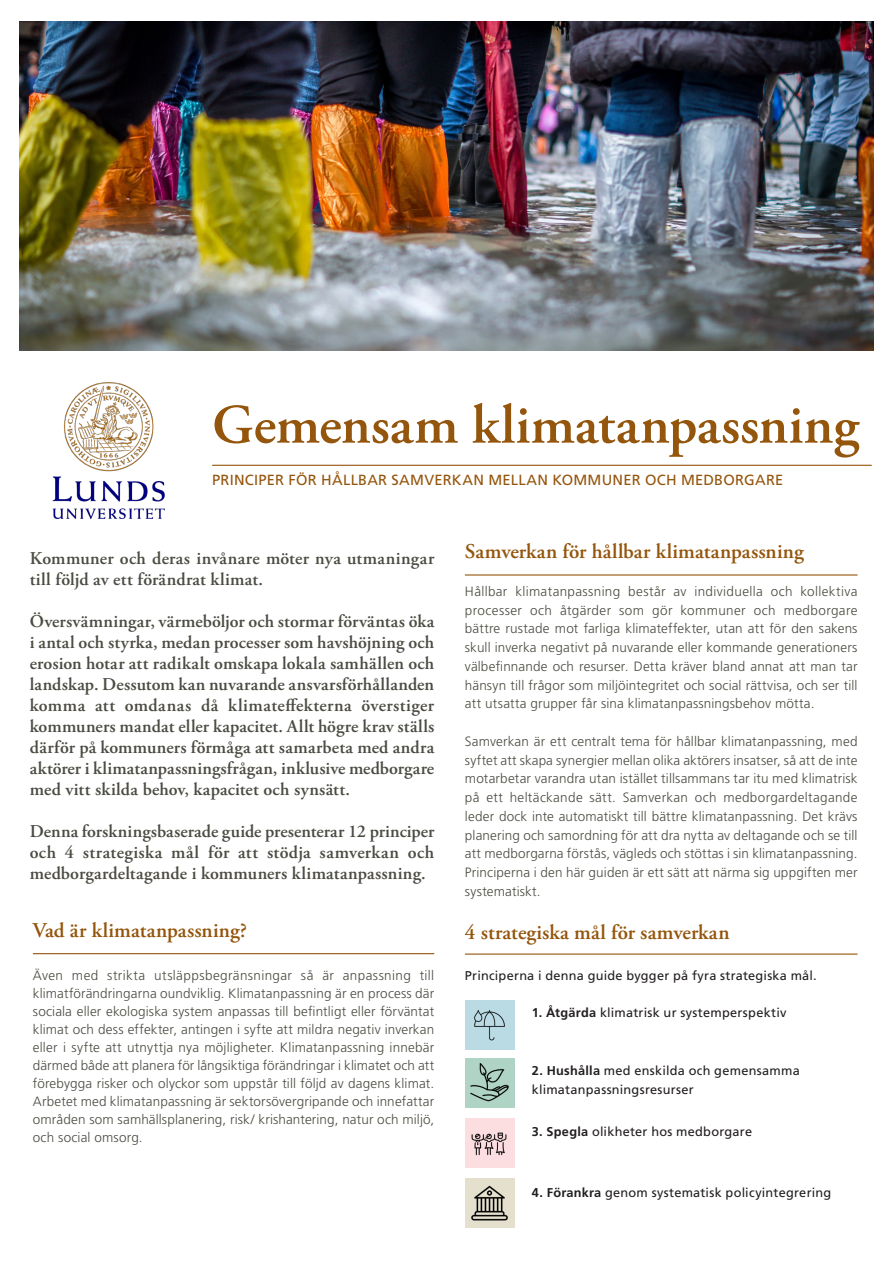
<style>
.page{position:relative;width:893px;height:1263px;background:#fff}
.page>*{position:absolute;margin:0;border:0;box-sizing:border-box;transform-origin:0 0}
.Rubrik_42_p{font:600 55.5px "Adobe Garamond Pro";color:#94550c}
.Rubrik_28_p{font:600 21px "Adobe Garamond Pro";letter-spacing:.005em;color:#94550c}
.Rubrik_24_p{font:600 21px "Adobe Garamond Pro";letter-spacing:.005em;color:#94550c}
.Grå_Ingress{font:600 18px/21px "Adobe Garamond Pro";letter-spacing:.01em;color:#4c4b43;text-align:justify}
.Underrad_till_36_p{font:14.7px "Frutiger LT Std";letter-spacing:.015em;color:#94550c}
.Intro_Grå_Brödtext_u{font:300 13.5px/18.8px "Frutiger LT Std";letter-spacing:.01em;color:#4c4b43;text-align:justify}
.Brons_Underrubrik_1{font:12.75px/18.8px "Frutiger LT Std";letter-spacing:.02em;color:#231f20}
.Underrubrik_2{font:12.75px "Frutiger LT Std";letter-spacing:.015em;color:#231f20}
.s1{font-weight:700}
</style>
<div class="page">
<hr style="left:212px;top:465px;width:660px;height:1px;background:#94550c">
<hr style="left:33px;top:953px;width:401px;height:1px;background:#94550c">
<hr style="left:465px;top:953px;width:392px;height:2px;background:#94550c">
<hr style="left:465px;top:574px;width:392px;height:1px;background:#94550c">
<img style="left:20px;top:21px;width:853px;height:330px">
<img style="left:52px;top:382px;width:113px;height:137px">
<div style="left:465px;top:1058px;width:49px;height:50px;background:#afd4c5"></div>
<img style="left:470px;top:1063px;width:39px;height:38px">
<div style="left:465px;top:1118px;width:49px;height:50px;background:#fcdee1"></div>
<img style="left:471px;top:1132px;width:36px;height:24px">
<div style="left:465px;top:1178px;width:49px;height:50px;background:#e5e0ce"></div>
<img style="left:471px;top:1185px;width:37px;height:36px">
<div style="left:465px;top:1000px;width:49px;height:49px;background:#bbdbe4"></div>
<img style="left:474px;top:1009px;width:31px;height:32px">
<p class="Rubrik_42_p" style="left:212px;top:393px;width:648px">Gemensam klimatanpassning</p>
<p class="Underrad_till_36_p" style="left:212px;top:471px;width:573px">PRINCIPER FÖR HÅLLBAR SAMVERKAN MELLAN KOMMUNER OCH MEDBORGARE</p>
<p class="Grå_Ingress" style="left:30px;top:548px;width:406px">Kommuner och deras invånare möter nya utmaningar till följd av ett förändrat klimat.</p>
<p class="Grå_Ingress" style="left:30px;top:611px;width:406px">Översvämningar, värmeböljor och stormar förväntas öka i antal och styrka, medan processer som havshöjning och erosion hotar att radikalt omskapa lokala samhällen och landskap. Dessutom kan nuvarande ansvarsförhållanden komma att omdanas då klimateffekterna överstiger kommuners mandat eller kapacitet. Allt högre krav ställs därför på kommuners förmåga att samarbeta med andra aktörer i klimatanpassningsfrågan, inklusive medborgare med vitt skilda behov, kapacitet och synsätt.</p>
<p class="Grå_Ingress" style="left:30px;top:821px;width:406px">Denna forskningsbaserade guide presenterar 12 principer och 4 strategiska mål för att stödja samverkan och medborgardeltagande i kommuners klimatanpassning.</p>
<p class="Rubrik_28_p" style="left:33px;top:918px;width:216px">Vad är klimatanpassning?</p>
<p class="Intro_Grå_Brödtext_u" style="left:33px;top:966px;width:403px;line-height:18px">Även med strikta utsläppsbegränsningar så är anpassning till klimatförändringarna oundviklig. Klimatanpassning är en process där sociala eller ekologiska system anpassas till befintligt eller förväntat klimat och dess effekter, antingen i syfte att mildra negativ inverkan eller i syfte att utnyttja nya möjligheter. Klimatanpassning innebär därmed både att planera för långsiktiga förändringar i klimatet och att förebygga risker och olyckor som uppstår till följd av dagens klimat.<br>Arbetet med klimatanpassning är sektorsövergripande och innefattar områden som samhällsplanering, risk/ krishantering, natur och miljö, och social omsorg.</p>
<p class="Rubrik_28_p" style="left:465px;top:539px;width:341px">Samverkan för hållbar klimatanpassning</p>
<p class="Intro_Grå_Brödtext_u" style="left:465px;top:582px;width:394px">Hållbar klimatanpassning består av individuella och kollektiva processer och åtgärder som gör kommuner och medborgare bättre rustade mot farliga klimateffekter, utan att för den sakens skull inverka negativt på nuvarande eller kommande generationers välbefinnande och resurser. Detta kräver bland annat att man tar hänsyn till frågor som miljöintegritet och social rättvisa, och ser till att utsatta grupper får sina klimatanpassningsbehov mötta.</p>
<p class="Intro_Grå_Brödtext_u" style="left:465px;top:732px;width:394px">Samverkan är ett centralt tema för hållbar klimatanpassning, med syftet att skapa synergier mellan olika aktörers insatser, så att de inte motarbetar varandra utan istället tillsammans tar itu med klimatrisk på ett heltäckande sätt. Samverkan och medborgardeltagande leder dock inte automatiskt till bättre klimatanpassning. Det krävs planering och samordning för att dra nytta av deltagande och se till att medborgarna förstås, vägleds och stöttas i sin klimatanpassning.<br>Principerna i den här guiden är ett sätt att närma sig uppgiften mer systematiskt.</p>
<p class="Rubrik_24_p" style="left:465px;top:920px;width:266px">4 strategiska mål för samverkan</p>
<p class="Underrubrik_2" style="left:465px;top:968px;width:353px">Principerna i denna guide bygger på fyra strategiska mål.</p>
<p class="Brons_Underrubrik_1" style="left:532px;top:1003px;width:256px"><span class="s1">1. Åtgärda</span> klimatrisk ur systemperspektiv</p>
<p class="Brons_Underrubrik_1" style="left:532px;top:1061px;width:269px"><span class="s1">2. Hushålla</span> med enskilda och gemensamma klimatanpassningsresurser</p>
<p class="Brons_Underrubrik_1" style="left:532px;top:1122px;width:222px"><span class="s1">3. Spegla</span> olikheter hos medborgare</p>
<p class="Brons_Underrubrik_1" style="left:532px;top:1183px;width:301px"><span class="s1">4. Förankra</span> genom systematisk policyintegrering</p>
</div>
